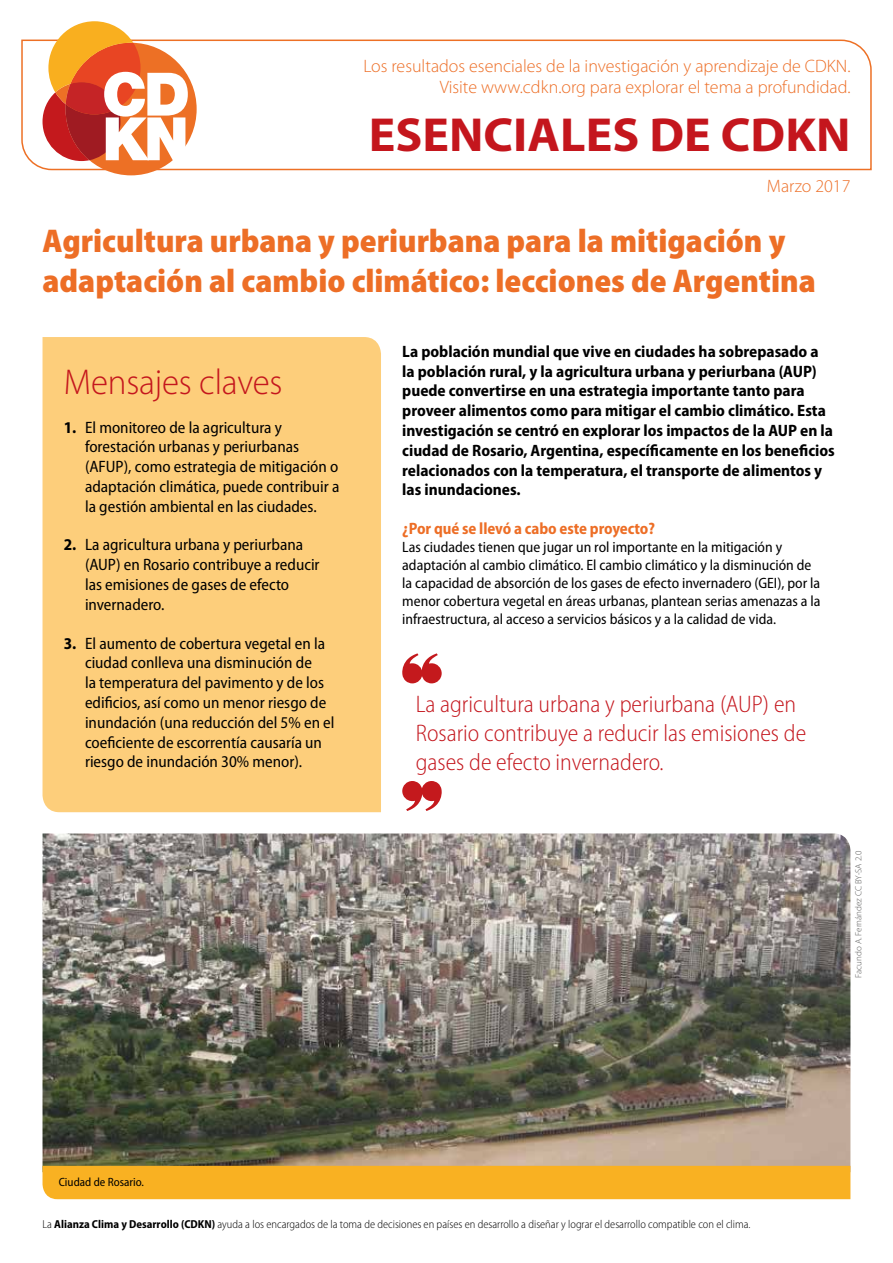
<style>
.page{position:relative;width:893px;height:1263px;background:#fff}
.page>*{position:absolute;margin:0;border:0;box-sizing:border-box;transform-origin:0 0}
.t1{font:700 48px "Myriad Pro";color:#c4161d;scale:1.04 1}
.t2{font:300 36px "Myriad Pro";letter-spacing:-.005em;color:#c4161d}
.t3{font:900 semi-condensed 33px/39.6px "Myriad Pro";color:#ed6e26}
.t4{font:300 semi-condensed 24px/28.8px "Myriad Pro";color:#c4161d}
.t5{font:300 18px/21.6px "Myriad Pro";color:#ed6e26;text-align:right}
.t6{font:semi-condensed 16.5px/19.8px "Myriad Pro";color:#000}
.t7{font:700 semi-condensed 16.5px/19.8px "Myriad Pro";color:#000}
.t8{font:700 semi-condensed 16.5px "Myriad Pro";letter-spacing:-.005em;color:#ed6e26}
.t9{font:semi-condensed 15px/18px "Myriad Pro";color:#000}
.t10{font:semi-condensed 12px "Myriad Pro";color:#000}
.t11{font:300 semi-condensed 11.55px "Myriad Pro";color:#000}
.t12{font:300 9px "Myriad Pro";color:#575756}
.s1{font-weight:700}
</style>
<div class="page">
<svg style="left:21px;top:39px;width:851px;height:132px"></svg>
<div style="left:66px;top:43px;width:131px;height:132px;background:#ed7025;border-radius:50%"></div>
<svg style="left:43px;top:21px;width:145px;height:140px"></svg>
<img style="left:43px;top:833px;width:807px;height:333px">
<div style="left:43px;top:337px;width:338px;height:475px;background:#fdce7b"></div>
<div style="left:43px;top:1166px;width:807px;height:33px;background:#f9b122"></div>
<svg style="left:402px;top:653px;width:40px;height:30px"></svg>
<svg style="left:402px;top:781px;width:40px;height:30px"></svg>
<p class="t5" style="left:364px;top:55px;width:488px">Los resultados esenciales de la investigación y aprendizaje de CDKN.<br>Visite www.cdkn.org para explorar el tema a profundidad.</p>
<h1 class="t1" style="left:369px;top:103px;width:465px">ESENCIALES DE CDKN</h1>
<p class="t5" style="left:767px;top:175px;width:85px">Marzo 2017</p>
<h3 class="t3" style="left:43px;top:222px;width:775px">Agricultura urbana y periurbana para la mitigación y adaptación al cambio climático: lecciones de Argentina</h3>
<h2 class="t2" style="left:64px;top:360px;width:220px">Mensajes claves</h2>
<p class="t6" style="left:85px;top:417px;width:256px;text-indent:-21px"><span class="s1">1.</span> El monitoreo de la agricultura y forestación urbanas y periurbanas (AFUP), como estrategia de mitigación o adaptación climática, puede contribuir a la gestión ambiental en las ciudades.</p>
<p class="t6" style="left:85px;top:535px;width:236px;text-indent:-21px"><span class="s1">2.</span> La agricultura urbana y periurbana (AUP) en Rosario contribuye a reducir las emisiones de gases de efecto invernadero.</p>
<p class="t6" style="left:85px;top:633px;width:251px;text-indent:-21px"><span class="s1">3.</span> El aumento de cobertura vegetal en la ciudad conlleva una disminución de<br>la temperatura del pavimento y de los edificios, así como un menor riesgo de inundación (una reducción del 5% en el coeficiente de escorrentía causaría un riesgo de inundación 30% menor).</p>
<p class="t7" style="left:402px;top:342px;width:434px">La población mundial que vive en ciudades ha sobrepasado a la población rural, y la agricultura urbana y periurbana (AUP) puede convertirse en una estrategia importante tanto para proveer alimentos como para mitigar el cambio climático. Esta investigación se centró en explorar los impactos de la AUP en la ciudad de Rosario, Argentina, específicamente en los beneficios relacionados con la temperatura, el transporte de alimentos y las inundaciones.</p>
<p class="t8" style="left:402px;top:519px;width:254px">¿Por qué se llevó a cabo este proyecto?</p>
<p class="t9" style="left:402px;top:538px;width:420px">Las ciudades tienen que jugar un rol importante en la mitigación y adaptación al cambio climático. El cambio climático y la disminución de la capacidad de absorción de los gases de efecto invernadero (GEI), por la menor cobertura vegetal en áreas urbanas, plantean serias amenazas a la infraestructura, al acceso a servicios básicos y a la calidad de vida.</p>
<h3 class="t4" style="left:416px;top:690px;width:392px">La agricultura urbana y periurbana (AUP) en<br>Rosario contribuye a reducir las emisiones de gases de efecto invernadero.</h3>
<p class="t12" style="left:853px;top:977px;width:128px;rotate:-90deg">Facundo A. Fernández CC BY-SA 2.0</p>
<p class="t10" style="left:59px;top:1175px;width:87px">Ciudad de Rosario.</p>
<p class="t11" style="left:43px;top:1218px;width:710px">La <span class="s1">Alianza Clima y Desarrollo (CDKN)</span> ayuda a los encargados de la toma de decisiones en países en desarrollo a diseñar y lograr el desarrollo compatible con el clima.</p>
</div>
